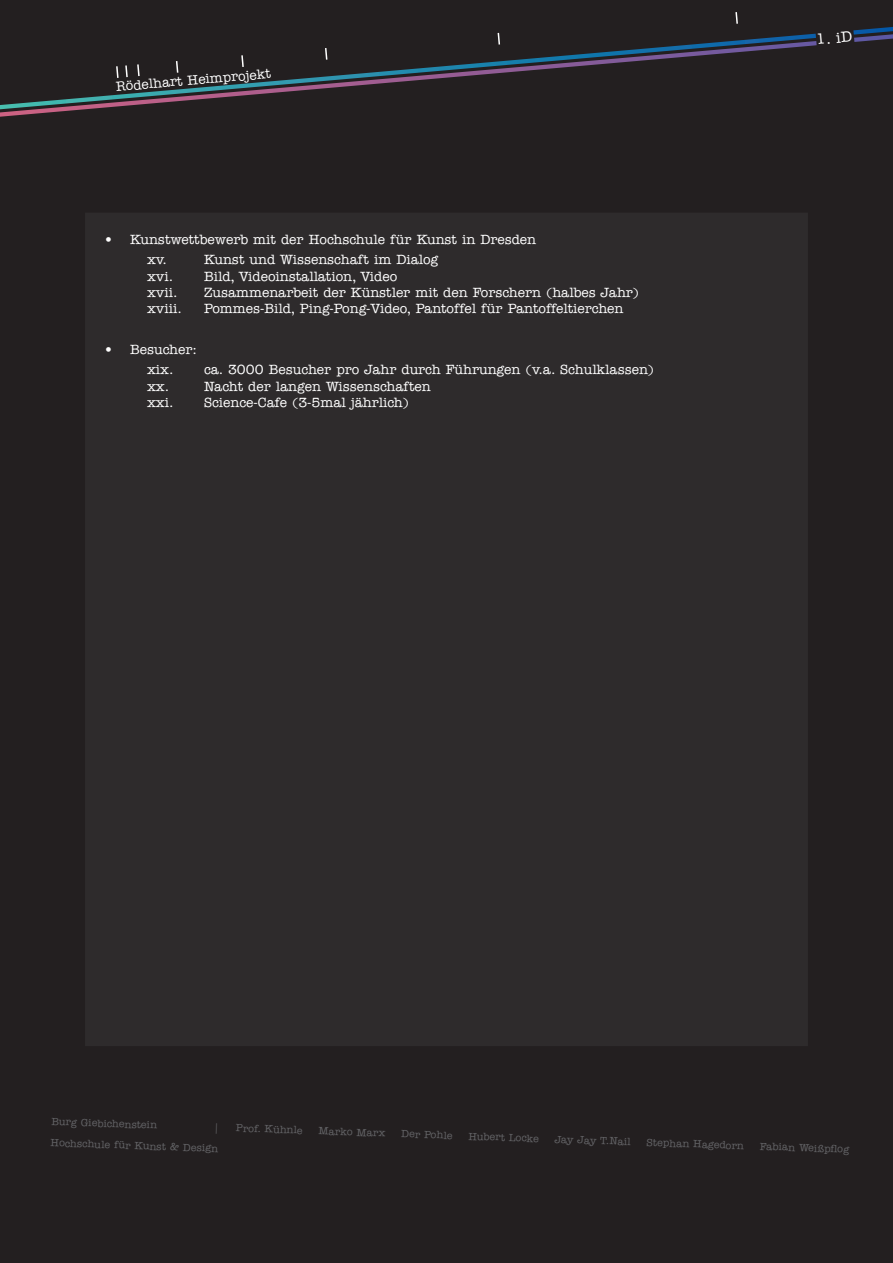
<style>
.page{position:relative;width:893px;height:1263px;background:#231f20}
.page>*{position:absolute;margin:0;border:0;box-sizing:border-box;transform-origin:0 0}
.t1{font:500 15px "American Typewriter";color:#fff}
.Paragraph_Style_2{font:500 13.5px "American Typewriter";color:#fff}
.Paragraph_Style_1{font:500 13.5px "American Typewriter";color:#fff}
.t2{font:500 10.5px "American Typewriter";color:#636366}
</style>
<div class="page">
<svg style="left:0;top:34px;width:893px;height:83px"></svg>
<svg style="left:115px;top:64px;width:14px;height:16px"></svg>
<svg style="left:136px;top:63px;width:5px;height:15px"></svg>
<svg style="left:175px;top:59px;width:4px;height:15px"></svg>
<svg style="left:240px;top:54px;width:5px;height:15px"></svg>
<svg style="left:324px;top:46px;width:4px;height:15px"></svg>
<svg style="left:497px;top:32px;width:4px;height:14px"></svg>
<svg style="left:735px;top:12px;width:3px;height:12px"></svg>
<svg style="left:815px;top:30px;width:40px;height:18px"></svg>
<div style="left:85px;top:213px;width:723px;height:833px;background:#2e2b2c"></div>
<p class="Paragraph_Style_2" style="left:115px;top:79px;width:157px;rotate:-5deg">Rödelhart Heimprojekt</p>
<p class="Paragraph_Style_1" style="left:105px;top:232px;width:433px">• Kunstwettbewerb mit der Hochschule für Kunst in Dresden</p>
<p class="Paragraph_Style_2" style="left:147px;top:252px;width:22px">xv.</p>
<p class="Paragraph_Style_2" style="left:204px;top:252px;width:236px">Kunst und Wissenschaft im Dialog</p>
<p class="Paragraph_Style_2" style="left:147px;top:269px;width:28px">xvi.</p>
<p class="Paragraph_Style_2" style="left:204px;top:269px;width:195px">Bild, Videoinstallation, Video</p>
<p class="Paragraph_Style_2" style="left:147px;top:285px;width:32px">xvii.</p>
<p class="Paragraph_Style_2" style="left:204px;top:285px;width:437px">Zusammenarbeit der Künstler mit den Forschern (halbes Jahr)</p>
<p class="Paragraph_Style_2" style="left:147px;top:301px;width:37px">xviii.</p>
<p class="Paragraph_Style_2" style="left:204px;top:301px;width:421px">Pommes-Bild, Ping-Pong-Video, Pantoffel für Pantoffeltierchen</p>
<p class="Paragraph_Style_1" style="left:105px;top:342px;width:94px">• Besucher:</p>
<p class="Paragraph_Style_2" style="left:147px;top:362px;width:28px">xix.</p>
<p class="Paragraph_Style_2" style="left:204px;top:362px;width:452px">ca. 3000 Besucher pro Jahr durch Führungen (v.a. Schulklassen)</p>
<p class="Paragraph_Style_2" style="left:147px;top:379px;width:24px">xx.</p>
<p class="Paragraph_Style_2" style="left:204px;top:379px;width:228px">Nacht der langen Wissenschaften</p>
<p class="Paragraph_Style_2" style="left:147px;top:395px;width:28px">xxi.</p>
<p class="Paragraph_Style_2" style="left:204px;top:395px;width:206px">Science-Cafe (3-5mal jährlich)</p>
<p class="t1" style="left:815px;top:31px;width:37px;rotate:-5deg">1. iD</p>
<p class="t2" style="left:52px;top:1115px;width:107px;rotate:2deg">Burg Giebichenstein</p>
<p class="t2" style="left:51px;top:1137px;width:169px;rotate:2deg">Hochschule für Kunst &amp; Design</p>
<p class="t2" style="left:236px;top:1122px;width:68px;rotate:2deg">Prof. Kühnle</p>
<p class="t2" style="left:319px;top:1125px;width:68px;rotate:2deg">Marko Marx</p>
<p class="t2" style="left:402px;top:1128px;width:53px;rotate:2deg">Der Pohle</p>
<p class="t2" style="left:469px;top:1130px;width:72px;rotate:2deg">Hubert Locke</p>
<p class="t2" style="left:555px;top:1133px;width:77px;rotate:2deg">Jay Jay T.Nail</p>
<p class="t2" style="left:647px;top:1136px;width:99px;rotate:2deg">Stephan Hagedorn</p>
<p class="t2" style="left:760px;top:1140px;width:91px;rotate:2deg">Fabian Weißpfl og</p>
</div>
